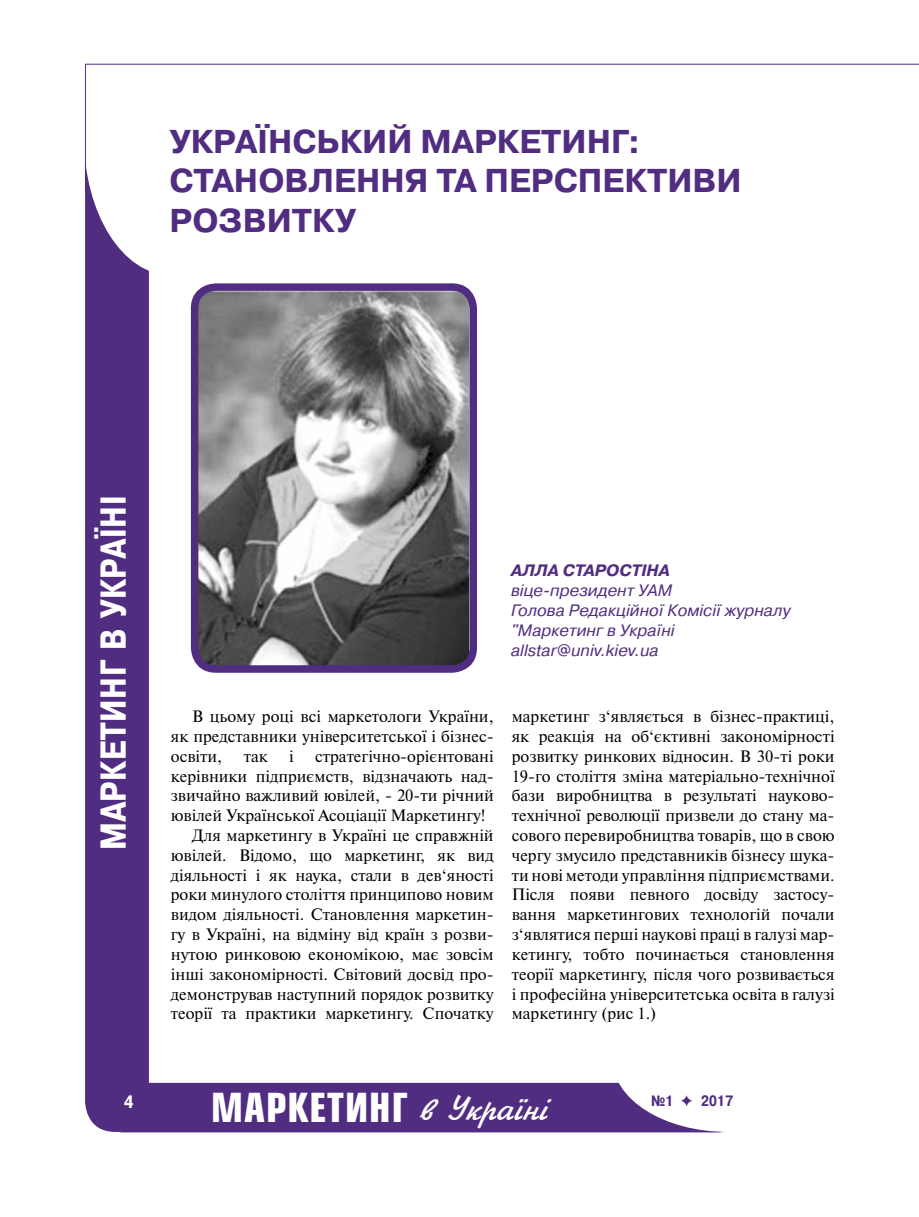
<style>
.page{position:relative;width:919px;height:1217px;background:#fff}
.page>*{position:absolute;margin:0;border:0;box-sizing:border-box;transform-origin:0 0}
.t1{font:700 39px "Europe Cond";letter-spacing:.025em;color:#fff}
.t2{font:700 36px "Pragmatica Cond C";letter-spacing:.025em;color:#fff}
.t3{font:700 33px/39.6px "Pragmatica C";color:#512d81}
.t4{font:700 18px "Pragmatica Cond C";color:#fff}
.t5{font:16.5px/19.8px "Newton C";color:#000;text-align:justify}
.t6{font:italic 16.5px/19.8px "Pragmatica C";color:#512d81}
.t7{font:italic 700 16.5px "Pragmatica C";color:#512d81}
.t8{font:700 15px "Pragmatica Cond C";color:#512d81}
.s1{font-family:"Jikharev";font-weight:400;font-size:36px}
.s2{font-family:"Dixieland";font-weight:400}
</style>
<div class="page">
<div style="left:85px;top:111px;width:64px;height:1020px;background:#512d81;border-radius:30px"></div>
<div style="left:84px;top:0;width:173px;height:275px;background:#fff;border-radius:50%"></div>
<div style="left:101px;top:1082px;width:640px;height:50px;background:#512d81;border-radius:22px"></div>
<div style="left:612px;top:986px;width:230px;height:145px;background:#fff;border-radius:50%"></div>
<hr style="left:85px;top:64px;width:833px;height:1px;background:#512d81">
<hr style="left:85px;top:64px;width:1px;height:127px;background:#512d81">
<img style="left:200px;top:292px;width:268px;height:371px">
<div style="left:191px;top:283px;width:286px;height:389px;border:8px solid #512d81;border-radius:21px"></div>
<h3 class="t3" style="left:169px;top:122px;width:573px">Український маркетинг: становлення та перспективи розвитку</h3>
<h2 class="t2" style="left:93px;top:850px;width:356px;rotate:-90deg">Маркетинг в україні</h2>
<p class="t7" style="left:511px;top:561px;width:160px">Алла Старостіна</p>
<p class="t6" style="left:511px;top:580px;width:281px">віце-президент УАМ<br>Голова Редакційної Комісії журналу "Маркетинг в Україні allstar@univ.kiev.ua</p>
<p class="t5" style="left:171px;top:706px;width:324px;text-indent:21px">В цьому році всі маркетологи України, як представники університетської і бізнес&shy;освіти,</p>
<p class="t5" style="left:244px;top:746px;width:26px">так</p>
<p class="t5" style="left:289px;top:746px;width:6px">і</p>
<p class="t5" style="left:315px;top:746px;width:180px">стратегічно-орієнтовані</p>
<p class="t5" style="left:171px;top:765px;width:324px">керівники підприємств, відзначають над-</p>
<p class="t5" style="left:171px;top:785px;width:324px">звичайно важливий ювілей, - 20-ти річний</p>
<p class="t5" style="left:171px;top:805px;width:316px">ювілей Української Асоціації Маркетингу!</p>
<p class="t5" style="left:192px;top:825px;width:303px">Для маркетингу в Україні це справжній</p>
<p class="t5" style="left:171px;top:845px;width:324px">ювілей. Відомо, що маркетинг, як вид</p>
<p class="t5" style="left:171px;top:864px;width:324px">діяльності і як наука, стали в дев‘яності</p>
<p class="t5" style="left:171px;top:884px;width:324px">роки минулого століття принципово новим</p>
<p class="t5" style="left:171px;top:904px;width:324px">видом діяльності. Становлення маркетин-</p>
<p class="t5" style="left:171px;top:924px;width:324px">гу в Україні, на відміну від країн з розви-</p>
<p class="t5" style="left:171px;top:944px;width:324px">нутою ринковою економікою, має зовсім</p>
<p class="t5" style="left:171px;top:963px;width:324px">інші закономірності. Світовий досвід про-</p>
<p class="t5" style="left:171px;top:983px;width:324px">демонстрував наступний порядок розвитку</p>
<p class="t5" style="left:171px;top:1003px;width:324px">теорії та практики маркетингу. Спочатку</p>
<p class="t5" style="left:511px;top:706px;width:324px">маркетинг з‘являється в бізнес-практиці, як реакція на об‘єктивні закономірності розвитку ринкових відносин. В 30-ті роки 19-го століття зміна матеріально-технічної бази виробництва в результаті науково&shy;технічної революції призвели до стану ма&shy;сового перевиробництва товарів, що в свою чергу змусило представників бізнесу шука&shy;ти нові методи управління підприємствами.<br>Після появи певного досвіду застосу&shy;вання маркетингових технологій почали з‘являтися перші наукові праці в галузі мар&shy;кетингу, тобто починається становлення теорії маркетингу, після чого розвивається і професійна університетська освіта в галузі маркетингу (рис 1.)</p>
<h1 class="t1" style="left:211px;top:1081px;width:337px">МАРКЕТИНГ <span class="s1">в Україні</span></h1>
<p class="t4" style="left:124px;top:1090px;width:11px">4</p>
<p class="t8" style="left:651px;top:1091px;width:84px">№1 <span class="s2">F</span> 2017</p>
</div>
